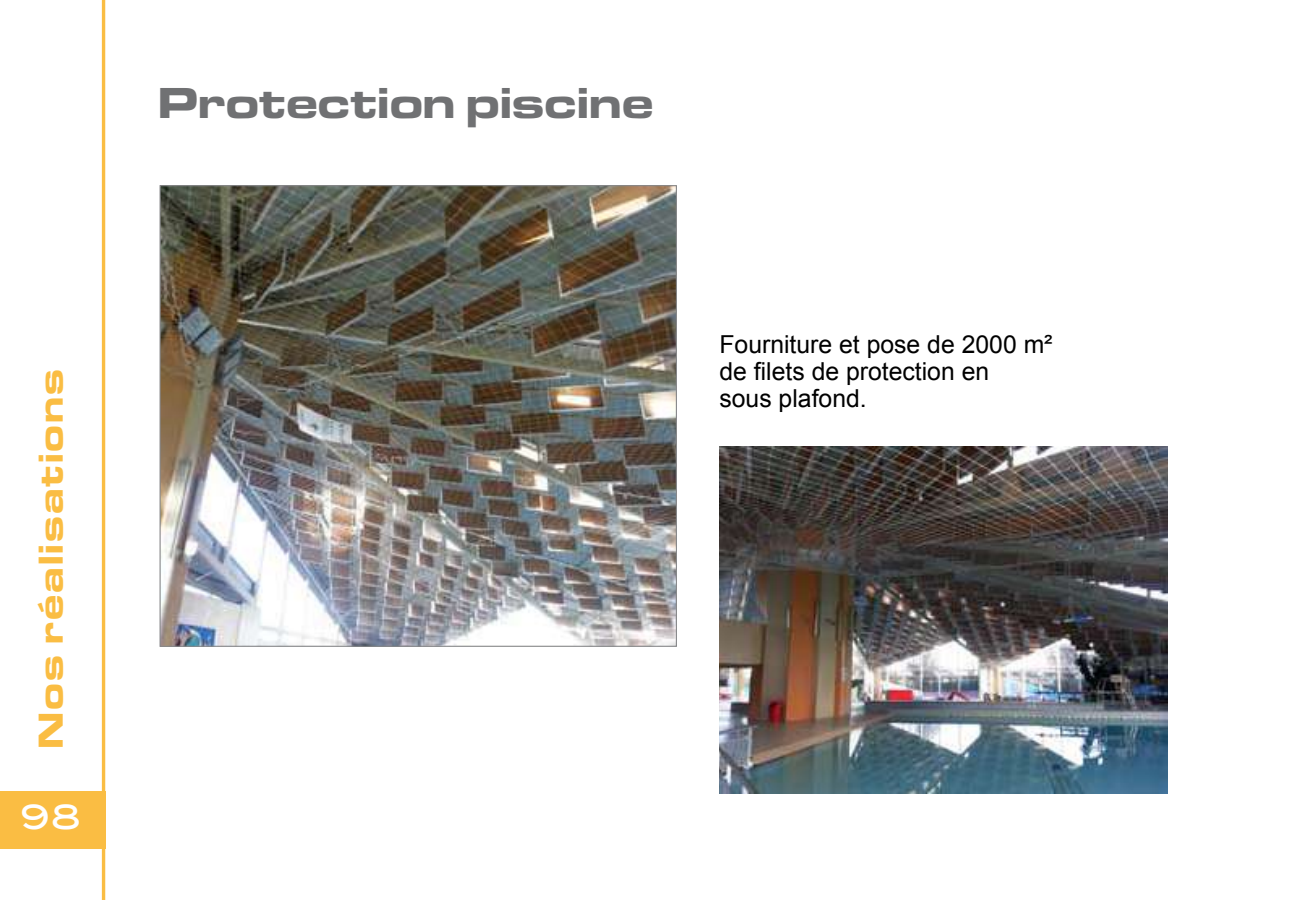
<style>
.page{position:relative;width:1289px;height:900px;background:#fff}
.page>*{position:absolute;margin:0;border:0;box-sizing:border-box;transform-origin:0 0}
.t1{font:45px "Eurostile Extended Black DTC";letter-spacing:-.05em;color:#707173}
.t2{font:36px "Eurostile Extended Black DTC";color:#fabd43}
.t3{font:33.75px "Blair Md ITCTT Medium";color:#fff}
.t4{font:24.75px/27px "Arial";color:#000}
</style>
<div class="page">
<div style="left:0;top:791px;width:105px;height:57px;background:#fabd43"></div>
<hr style="left:102px;top:0;width:3px;height:899px;background:#fabd43">
<img style="left:161px;top:187px;width:514px;height:457px">
<img style="left:719px;top:446px;width:448px;height:346px">
<h1 class="t1" style="left:156px;top:77px;width:500px">Protection piscine</h1>
<h2 class="t2" style="left:30px;top:749px;width:383px;rotate:-90deg">Nos réalisations</h2>
<h3 class="t3" style="left:21px;top:789px;width:62px">98</h3>
<p class="t4" style="left:719px;top:331px;width:334px">Fourniture et pose de 2000 m² de filets de protection en<br>sous plafond.</p>
</div>
